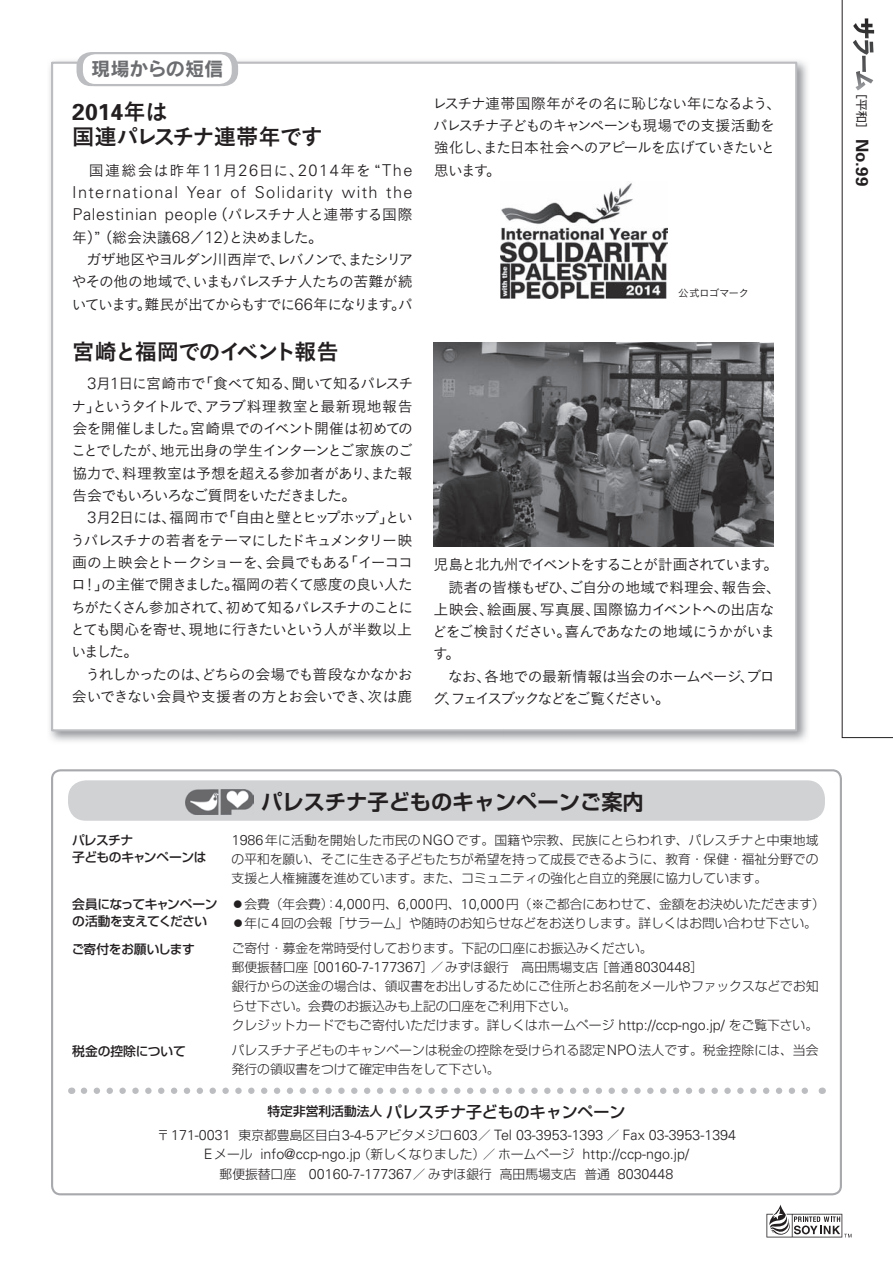
<style>
.page{position:relative;width:893px;height:1263px;background:#fff}
.page>*{position:absolute;margin:0;border:0;box-sizing:border-box;transform-origin:0 0}
.t1{font:700 22.95px "Univers";color:#231f20}
.t2{font:22.35px "Koburina Go Std N W6";letter-spacing:-.07em;color:#231f20}
.t3{font:22.35px "Koburina Go Std N W6";letter-spacing:-.05em;color:#231f20}
.t4{font:700 21.3px "Shin Go Pr 6 De";color:#231f20}
.t5{font:19.2px "Rodin Pro B";letter-spacing:-.01em;color:#6c6d70}
.t6{font:700 16.95px "Univers";color:#231f20}
.t7{font:300 16.35px/22.4px "Univers";letter-spacing:.08em;color:#231f20}
.t8{font:500 15.9px "Shin Go Pr 6";color:#231f20}
.t9{font:14.85px/22.4px "Koburina Go Std N W3";letter-spacing:-.075em;color:#231f20;text-align:justify}
.t10{font:14.85px "Koburina Go Std N W3";letter-spacing:-.12em;color:#231f20}
.t11{font:14.85px "Koburina Go Std N W3";letter-spacing:.085em;color:#231f20}
.t12{font:14.85px "Koburina Go Std N W3";letter-spacing:-.095em;color:#231f20}
.t13{font:14.85px "Koburina Go Std N W3";letter-spacing:-.015em;color:#231f20}
.t14{font:14.85px "Koburina Go Std N W3";letter-spacing:-.03em;color:#231f20}
.t15{font:14.85px "Koburina Go Std N W3";letter-spacing:-.055em;color:#231f20}
.t16{font:14.85px "Koburina Go Std N W3";letter-spacing:-.16em;color:#231f20}
.t17{font:300 14.25px/19.2px "Univers";color:#231f20;text-align:center}
.t18{font:300 12.75px/19.2px "Shin Go Pr 6";color:#231f20}
.t19{font:500 12.75px/17px "Shin Go Pr 6";letter-spacing:-.03em;color:#231f20}
.t20{font:500 12.75px "Shin Go Pr 6";letter-spacing:-.005em;color:#231f20}
.t21{font:10.65px "Koburina Go Std N W3";letter-spacing:-.05em;color:#231f20}
.s1{font-family:"Koburina Go Std N W6";font-weight:400;font-size:22.35px}
.s2{font-family:"Univers";font-weight:300;font-size:16.35px}
.s3{font-family:"Koburina Go Std N W3";font-weight:400;font-size:14.85px}
.s4{font-family:"Univers";font-size:14.25px}
.s5{font-family:"Koz Min Pro";font-weight:700}
.s6{font-size:12.75px}
.s7{font-family:"Shin Go Pr 6";font-size:12.75px}
.s8{font-family:"Shin Go Pr 6";font-weight:400;font-size:11.7px}
</style>
<div class="page">
<div style="left:51px;top:769px;width:791px;height:426px;border:2px solid #a8a9ad;border-radius:9px"></div>
<svg style="left:84px;top:1087px;width:724px;height:7px"></svg>
<div style="left:68px;top:780px;width:757px;height:41px;background:#d1d2d4;border-radius:18px"></div>
<svg style="left:842px;top:0;width:51px;height:738px"></svg>
<img style="left:49px;top:58px;width:759px;height:684px">
<div style="left:52px;top:63px;width:744px;height:667px;background:#fff"></div>
<img style="left:500px;top:183px;width:168px;height:115px">
<img style="left:434px;top:342px;width:340px;height:204px">
<img style="left:185px;top:789px;width:69px;height:25px">
<svg style="left:766px;top:1204px;width:85px;height:33px"></svg>
<div style="left:78px;top:53px;width:159px;height:32px;background:#bcbdc0;border-radius:14px"></div>
<div style="left:77px;top:52px;width:161px;height:34px;border:2px solid #bcbdc0;border-radius:14px"></div>
<div style="left:82px;top:53px;width:151px;height:32px;background:#fff;border-radius:14px"></div>
<div style="left:81px;top:52px;width:153px;height:34px;border:2px solid #bcbdc0;border-radius:14px"></div>
<h3 class="t5" style="left:91px;top:56px;width:134px">現場からの短信</h3>
<h1 class="t1" style="left:72px;top:97px;width:97px">2014<span class="s1">年は</span></h1>
<h2 class="t3" style="left:72px;top:119px;width:252px">国連パレスチナ連帯年です</h2>
<p class="t11" style="left:89px;top:159px;width:325px">国連総会は昨年<span class="s2">11</span>月<span class="s2">26</span>日に、<span class="s2">2014</span>年を “<span class="s2">The</span></p>
<p class="t7" style="left:72px;top:181px;width:342px">International Year of Solidarity with the<br>Palestinian people<span class="s3">（パレスチナ人と連帯する国際</span></p>
<p class="t9" style="left:72px;top:226px;width:252px">年）”（総会決議<span class="s2">68</span>／<span class="s2">12</span>）と決めました。</p>
<p class="t12" style="left:87px;top:248px;width:328px">ガザ地区やヨルダン川西岸で、レバノンで、またシリア</p>
<p class="t9" style="left:72px;top:270px;width:342px">やその他の地域で、いまもパレスチナ人たちの苦難が続</p>
<p class="t10" style="left:72px;top:293px;width:343px">いています。難民が出てからもすでに<span class="s2">66</span>年になります。パ</p>
<h2 class="t2" style="left:72px;top:334px;width:268px">宮崎と福岡でのイベント報告</h2>
<p class="t9" style="left:71px;top:372px;width:344px;text-indent:16px"><span class="s2">3</span>月<span class="s2">1</span>日に宮崎市で「食べて知る、聞いて知るパレスチナ」というタイトルで、アラブ料理教室と最新現地報告会を開催しました。宮崎県でのイベント開催は初めてのことでしたが、地元出身の学生インターンとご家族のご協力で、料理教室は予想を超える参加者があり、また報告会でもいろいろなご質問をいただきました。</p>
<p class="t9" style="left:70px;top:506px;width:344px;text-indent:17px"><span class="s2">3</span>月<span class="s2">2</span>日には、福岡市で「自由と壁とヒップホップ」というパレスチナの若者をテーマにしたドキュメンタリー映画の上映会とトークショーを、会員でもある「イーココロ！」の主催で開きました。福岡の若くて感度の良い人たちがたくさん参加されて、初めて知るパレスチナのことにとても関心を寄せ、現地に行きたいという人が半数以上いました。</p>
<p class="t9" style="left:72px;top:663px;width:342px;text-align:right">うれしかったのは、どちらの会場でも普段なかなかお会いできない会員や支援者の方とお会いでき、次は鹿</p>
<p class="t9" style="left:432px;top:92px;width:351px;text-align:left">レスチナ連帯国際年がその名に恥じない年になるよう、パレスチナ子どものキャンペーンも現場での支援活動を強化し、また日本社会へのアピールを広げていきたいと思います。</p>
<p class="t21" style="left:678px;top:285px;width:73px">公式ロゴマーク</p>
<p class="t10" style="left:433px;top:553px;width:346px">児島と北九州でイベントをすることが計画されています。</p>
<p class="t14" style="left:448px;top:576px;width:334px">読者の皆様もぜひ、ご自分の地域で料理会、報告会、</p>
<p class="t13" style="left:434px;top:598px;width:343px">上映会、絵画展、写真展、国際協力イベントへの出店な</p>
<p class="t9" style="left:432px;top:620px;width:345px">どをご検討ください。喜んであなたの地域にうかがいま</p>
<p class="t9" style="left:433px;top:642px;width:29px">す。</p>
<p class="t15" style="left:448px;top:665px;width:328px">なお、各地での最新情報は当会のホームページ、ブロ</p>
<p class="t16" style="left:433px;top:687px;width:239px">グ、フェイスブックなどをご覧ください。</p>
<h3 class="t4" style="left:261px;top:784px;width:384px">パレスチナ子どものキャンペーンご案内</h3>
<p class="t19" style="left:72px;top:831px;width:136px">パレスチナ<br>子どものキャンペーンは</p>
<p class="t19" style="left:72px;top:895px;width:147px">会員になってキャンペーンの活動を支えてください</p>
<p class="t19" style="left:72px;top:939px;width:125px">ご寄付をお願いします</p>
<p class="t18" style="left:232px;top:829px;width:588px;text-align:justify"><span class="s4">1986</span>年に活動を開始した市民の<span class="s4">NGO</span>です。国籍や宗教、民族にとらわれず、パレスチナと中東地域の平和を願い、そこに生きる子どもたちが希望を持って成長できるように、教育・保健・福祉分野での支援と人権擁護を進めています。また、コミュニティの強化と自立的発展に協力しています。</p>
<p class="t18" style="left:232px;top:893px;width:595px"><span class="s5">●</span>会費（年会費）：<span class="s4">4,000</span>円、<span class="s4">6,000</span>円、<span class="s4">10,000</span>円（※ご都合にあわせて、金額をお決めいただきます）</p>
<p class="t18" style="left:232px;top:909px;width:587px;line-height:25.5px"><span class="s5">●</span>年に<span class="s4">4</span>回の会報「サラーム」や随時のお知らせなどをお送りします。詳しくはお問い合わせ下さい。ご寄付・募金を常時受付しております。下記の口座にお振込みください。</p>
<p class="t18" style="left:232px;top:957px;width:588px">郵便振替口座［<span class="s4">00160-7-177367</span>］／みずほ銀行 高田馬場支店［普通<span class="s4">8030448</span>］<br>銀行からの送金の場合は、領収書をお出しするためにご住所とお名前をメールやファックスなどでお知らせ下さい。会費のお振込みも上記の口座をご利用下さい。<br>クレジットカードでもご寄付いただけます。詳しくはホームページ <span class="s4">http://ccp-ngo.jp/</span> をご覧下さい。</p>
<p class="t18" style="left:232px;top:1040px;width:588px">パレスチナ子どものキャンペーンは税金の控除を受けられる認定<span class="s4">NPO</span>法人です。税金控除には、当会発行の領収書をつけて確定申告をして下さい。</p>
<p class="t8" style="left:268px;top:1098px;width:359px"><span class="s6">特定非営利活動法人</span>パレスチナ子どものキャンペーン</p>
<p class="t17" style="left:157px;top:1125px;width:581px"><span class="s7">〒</span>171-0031 <span class="s7">東京都豊島区目白</span>3-4-5<span class="s7">アビタメジロ</span>603<span class="s7">／</span> Tel 03-3953-1393 <span class="s7">／</span> Fax 03-3953-1394<br>E<span class="s7">メール</span> info@ccp-ngo.jp<span class="s7">（新しくなりました）／ホームページ</span> http://ccp-ngo.jp/<br><span class="s7">郵便振替口座</span> 00160-7-177367<span class="s7">／みずほ銀行 高田馬場支店 普通</span> 8030448</p>
<p class="t20" style="left:72px;top:1040px;width:115px">税金の控除について</p>
<h3 class="t6" style="left:873px;top:87px;width:101px;rotate:90deg"><span class="s8">［平和］</span> No.99</h3>
</div>
